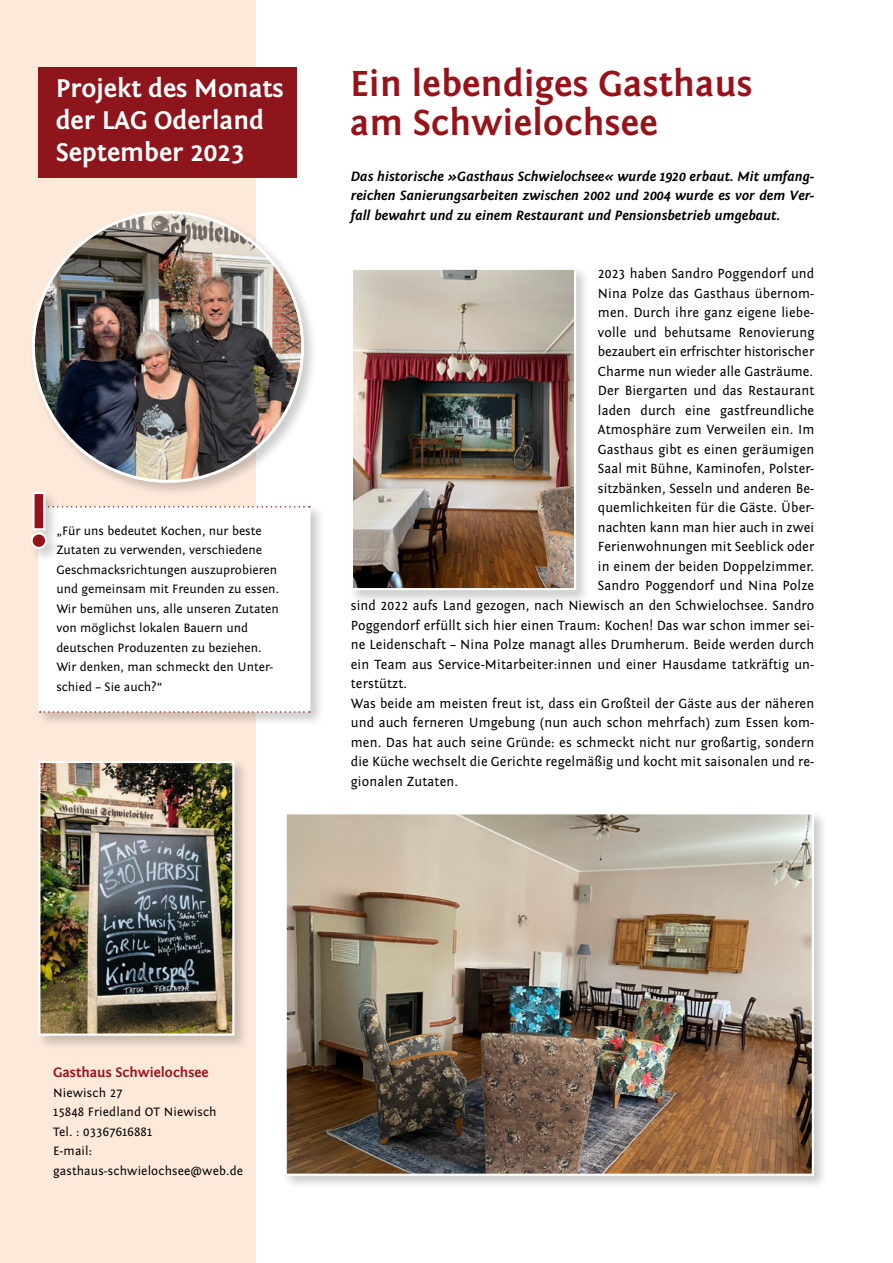
<style>
.page{position:relative;width:893px;height:1263px;background:#fff}
.page>*{position:absolute;margin:0;border:0;box-sizing:border-box;transform-origin:0 0}
.t1{font:700 37.5px/39px "Fontin Sans";letter-spacing:.01em;color:#98121a}
.t2{font:700 26.55px "Fontin Sans";color:#fff}
.t3{font:700 14.25px "Fontin Sans";color:#98121a}
.t4{font:13.95px/19.5px "Fontin Sans";letter-spacing:.01em;color:#000;text-align:justify}
.t5{font:italic 700 13.95px/19.5px "Fontin Sans";letter-spacing:.01em;color:#000;text-align:justify}
.t6{font:12.75px/19.5px "Fontin Sans";color:#000}
</style>
<div class="page">
<div style="left:0;top:0;width:255px;height:1263px;background:#fde9da"></div>
<div style="left:349px;top:266px;width:241px;height:339px;background:#000;opacity:.2"></div>
<img style="left:354px;top:271px;width:219px;height:316px">
<div style="left:351px;top:268px;width:225px;height:322px;border:2px solid #fff"></div>
<div style="left:282px;top:810px;width:546px;height:380px;background:#000;opacity:.2"></div>
<img style="left:288px;top:815px;width:523px;height:358px">
<div style="left:285px;top:812px;width:529px;height:364px;border:2px solid #fff"></div>
<div style="left:30px;top:209px;width:289px;height:288px;background:#000;opacity:.2"></div>
<img style="left:33px;top:212px;width:270px;height:269px;border-radius:135px">
<div style="left:36px;top:504px;width:289px;height:223px;background:#000;opacity:.2"></div>
<div style="left:38px;top:506px;width:272px;height:206px;background:#fff"></div>
<svg style="left:60px;top:506px;width:250px;height:1px"></svg>
<div style="left:30px;top:489px;width:30px;height:56px;background:#000;opacity:.2"></div>
<div style="left:33px;top:492px;width:12px;height:38px;background:#98121a;border:2px solid #fff"></div>
<div style="left:29px;top:530px;width:32px;height:33px;background:#000;opacity:.2"></div>
<div style="left:32px;top:533px;width:14px;height:15px;background:#98121a;border-radius:50%"></div>
<div style="left:31px;top:532px;width:16px;height:17px;border:2px solid #fff;border-radius:50%"></div>
<svg style="left:40px;top:711px;width:270px;height:2px"></svg>
<div style="left:38px;top:68px;width:259px;height:110px;background:#8e151b"></div>
<div style="left:36px;top:759px;width:213px;height:291px;background:#000;opacity:.2"></div>
<img style="left:41px;top:764px;width:190px;height:269px">
<div style="left:38px;top:761px;width:196px;height:275px;border:2px solid #fff"></div>
<p class="t2" style="left:56px;top:74px;width:230px">Projekt des Monats</p>
<p class="t2" style="left:56px;top:105px;width:210px">der LAG Oderland</p>
<p class="t2" style="left:56px;top:137px;width:190px">September 2023</p>
<p class="t6" style="left:56px;top:521px;width:224px">„Für uns bedeutet Kochen, nur beste Zutaten zu verwenden, verschiedene Geschmacksrichtungen auszuprobieren und gemeinsam mit Freunden zu essen.<br>Wir bemühen uns, alle unseren Zutaten von möglichst lokalen Bauern und deutschen Produzenten zu beziehen.<br>Wir denken, man schmeckt den Unter&shy;schied – Sie auch?“</p>
<p class="t1" style="left:350px;top:65px;width:404px">Ein lebendiges Gasthaus am Schwielochsee</p>
<p class="t5" style="left:351px;top:167px;width:465px">Das historische »Gasthaus Schwielochsee« wurde 1920 erbaut. Mit umfang&shy;reichen Sanierungsarbeiten zwischen 2002 und 2004 wurde es vor dem Ver&shy;fall bewahrt und zu einem Restaurant und Pensionsbetrieb umgebaut.</p>
<p class="t4" style="left:598px;top:264px;width:218px">2023 haben Sandro Poggendorf und Nina Polze das Gasthaus übernom&shy;men. Durch ihre ganz eigene liebe&shy;volle und behutsame Renovierung bezaubert ein erfrischter historischer Charme nun wieder alle Gasträume.</p>
<p class="t4" style="left:598px;top:381px;width:218px">Der Biergarten und das Restaurant laden durch eine gastfreundliche Atmosphäre zum Verweilen ein. Im Gasthaus gibt es einen geräumigen Saal mit Bühne, Kaminofen, Polster&shy;sitzbänken, Sesseln und anderen Be&shy;quemlichkeiten für die Gäste. Über&shy;nachten kann man hier auch in zwei Ferienwohnungen mit Seeblick oder in einem der beiden Doppelzimmer.</p>
<p class="t4" style="left:351px;top:576px;width:465px;text-indent:247px">Sandro Poggendorf und Nina Polze sind 2022 aufs Land gezogen, nach Niewisch an den Schwielochsee. Sandro Poggendorf erfüllt sich hier einen Traum: Kochen! Das war schon immer sei&shy;ne Leidenschaft – Nina Polze managt alles Drumherum. Beide werden durch ein Team aus Service-Mitarbeiter:innen und einer Hausdame tatkräftig un&shy;terstützt.</p>
<p class="t4" style="left:351px;top:693px;width:465px">Was beide am meisten freut ist, dass ein Großteil der Gäste aus der näheren und auch ferneren Umgebung (nun auch schon mehrfach) zum Essen kom&shy;men. Das hat auch seine Gründe: es schmeckt nicht nur großartig, sondern die Küche wechselt die Gerichte regelmäßig und kocht mit saisonalen und re&shy;gionalen Zutaten.</p>
<p class="t3" style="left:53px;top:1065px;width:157px">Gasthaus Schwielochsee</p>
<p class="t6" style="left:53px;top:1083px;width:71px">Niewisch 27</p>
<p class="t6" style="left:53px;top:1103px;width:165px">15848 Friedland OT Niewisch</p>
<p class="t6" style="left:53px;top:1122px;width:100px">Tel. : 03367616881</p>
<p class="t6" style="left:53px;top:1142px;width:40px">E-mail:</p>
<p class="t6" style="left:53px;top:1161px;width:191px">gasthaus-schwielochsee@web.de</p>
</div>
